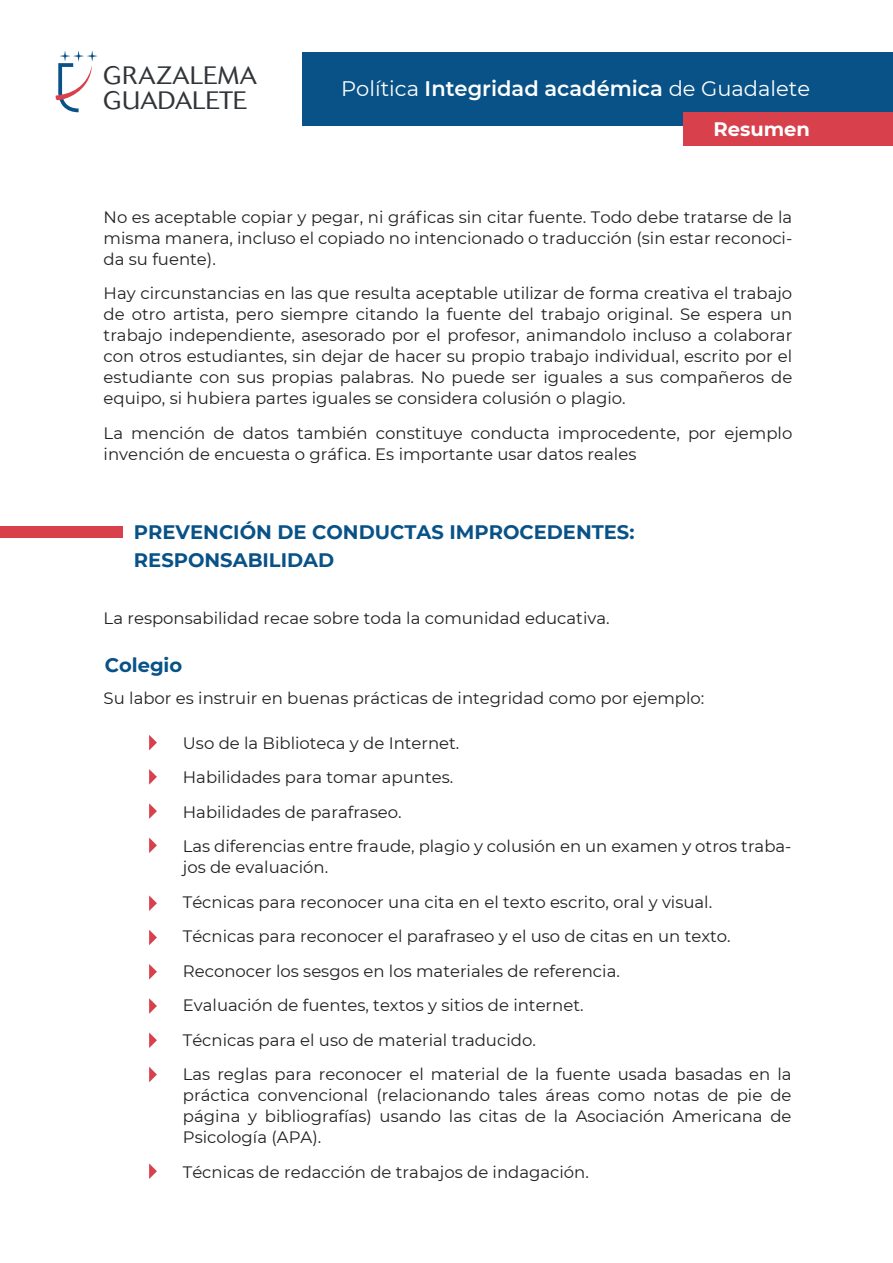
<style>
.page{position:relative;width:893px;height:1263px;background:#fff}
.page>*{position:absolute;margin:0;border:0;box-sizing:border-box;transform-origin:0 0}
.t1{font:300 24.9px/24.9px "Cosmos";letter-spacing:.01em;color:#313538}
.t2{font:21px "Montserrat";color:#fff}
.t3{font:700 19.5px/27.9px "Montserrat";color:#085287}
.t4{font:700 19.5px "Montserrat";color:#fff}
.t5{font:16.5px/21px "Montserrat";color:#231f20}
.s1{font-weight:600}
</style>
<div class="page">
<svg style="left:149px;top:735px;width:8px;height:15px"></svg>
<svg style="left:149px;top:769px;width:8px;height:16px"></svg>
<svg style="left:149px;top:803px;width:8px;height:16px"></svg>
<svg style="left:149px;top:837px;width:8px;height:16px"></svg>
<svg style="left:149px;top:895px;width:8px;height:16px"></svg>
<svg style="left:149px;top:930px;width:8px;height:15px"></svg>
<svg style="left:149px;top:964px;width:8px;height:15px"></svg>
<svg style="left:149px;top:998px;width:8px;height:16px"></svg>
<svg style="left:149px;top:1032px;width:8px;height:16px"></svg>
<svg style="left:149px;top:1067px;width:8px;height:15px"></svg>
<svg style="left:149px;top:1163px;width:8px;height:16px"></svg>
<div style="left:302px;top:52px;width:591px;height:74px;background:#085287"></div>
<svg style="left:55px;top:50px;width:43px;height:62px"></svg>
<div style="left:683px;top:112px;width:210px;height:34px;background:#d8404c"></div>
<div style="left:0;top:526px;width:122px;height:12px;background:#d8404c"></div>
<h1 class="t1" style="left:103px;top:63px;width:155px">GRAZALEMA<br>GUADALETE</h1>
<p class="t2" style="left:341px;top:74px;width:470px">Política <span class="s1">Integridad académica</span> de Guadalete</p>
<p class="t4" style="left:713px;top:115px;width:98px">Resumen</p>
<p class="t5" style="left:104px;top:206px;width:690px;text-align:justify">No es aceptable copiar y pegar, ni gráficas sin citar fuente. Todo debe tratarse de la misma manera, incluso el copiado no intencionado o traducción (sin estar reconoci&shy;da su fuente).</p>
<p class="t5" style="left:104px;top:282px;width:690px;text-align:justify">Hay circunstancias en las que resulta aceptable utilizar de forma creativa el trabajo de otro artista, pero siempre citando la fuente del trabajo original. Se espera un trabajo independiente, asesorado por el profesor, animandolo incluso a colaborar con otros estudiantes, sin dejar de hacer su propio trabajo individual, escrito por el estudiante con sus propias palabras. No puede ser iguales a sus compañeros de equipo, si hubiera partes iguales se considera colusión o plagio.</p>
<p class="t5" style="left:104px;top:422px;width:690px">La mención de datos también constituye conducta improcedente, por ejemplo invención de encuesta o gráfica. Es importante usar datos reales</p>
<p class="t3" style="left:134px;top:517px;width:502px">PREVENCIÓN DE CONDUCTAS IMPROCEDENTES:<br>RESPONSABILIDAD</p>
<p class="t5" style="left:104px;top:607px;width:507px">La responsabilidad recae sobre toda la comunidad educativa.</p>
<p class="t3" style="left:105px;top:650px;width:79px">Colegio</p>
<p class="t5" style="left:104px;top:687px;width:602px">Su labor es instruir en buenas prácticas de integridad como por ejemplo:</p>
<p class="t5" style="left:183px;top:725px;width:610px;line-height:34.5px">Uso de la Biblioteca y de Internet.<br>Habilidades para tomar apuntes.<br>Habilidades de parafraseo.<br>Las diferencias entre fraude, plagio y colusión en un examen y otros traba-</p>
<p class="t5" style="left:183px;top:850px;width:610px;line-height:34.5px">jos de evaluación.<br>Técnicas para reconocer una cita en el texto escrito, oral y visual.<br>Técnicas para reconocer el parafraseo y el uso de citas en un texto.<br>Reconocer los sesgos en los materiales de referencia.<br>Evaluación de fuentes, textos y sitios de internet.<br>Técnicas para el uso de material traducido.<br>Las reglas para reconocer el material de la fuente usada basadas en la</p>
<p class="t5" style="left:183px;top:1084px;width:610px;text-align:justify">práctica convencional (relacionando tales áreas como notas de pie de página y bibliografías) usando las citas de la Asociación Americana de Psicología (APA).</p>
<p class="t5" style="left:183px;top:1161px;width:408px">Técnicas de redacción de trabajos de indagación.</p>
</div>
